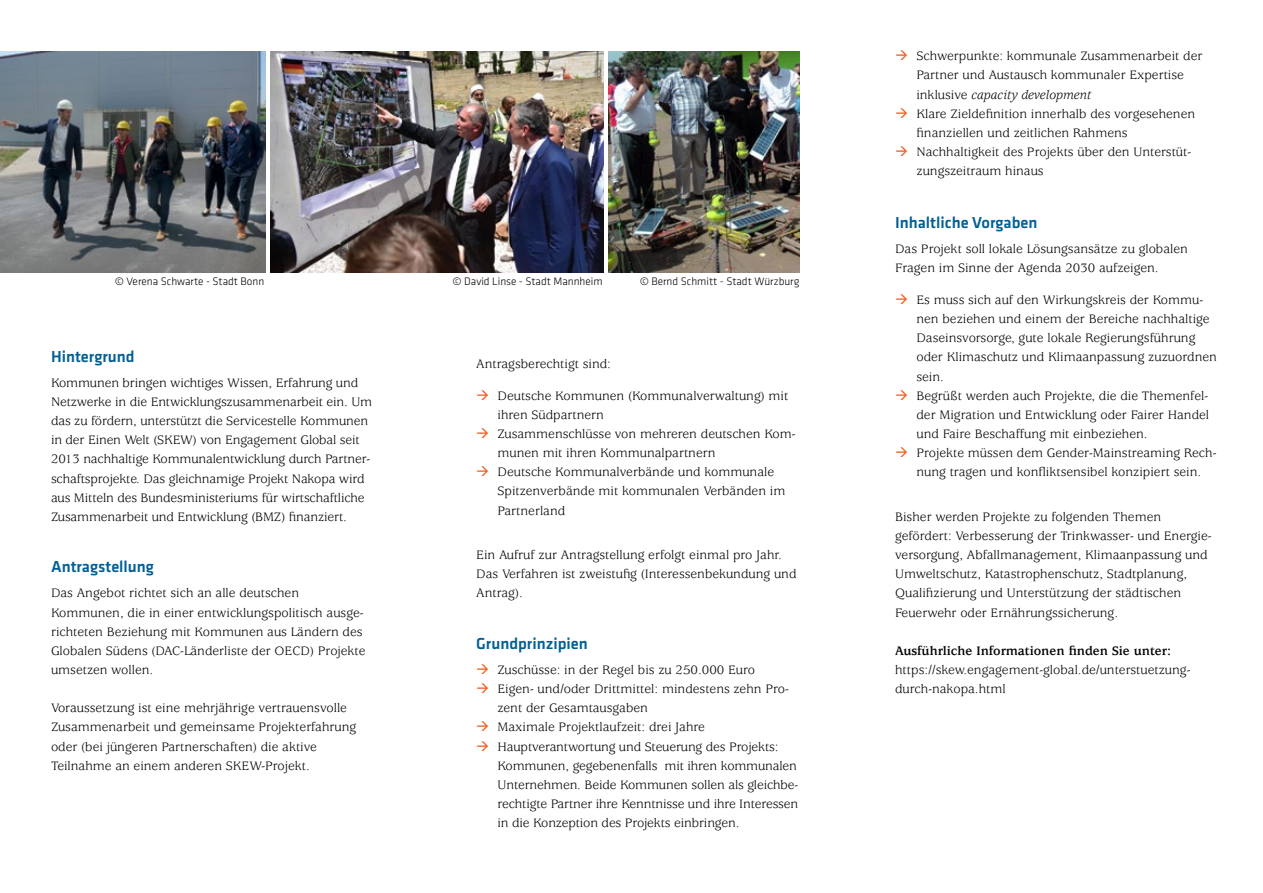
<style>
.page{position:relative;width:1263px;height:893px;background:#fff}
.page>*{position:absolute;margin:0;border:0;box-sizing:border-box;transform-origin:0 0}
.H2-blau{font:500 16.5px "Klavika Basic";color:#005f95}
.Fließtext{font:500 16.5px "Klavika Basic";color:#005f95}
.Fließtext-2{font:13.5px/19.2px "Usherwood Std";color:#000}
.margintop{font:13.5px/19.2px "Usherwood Std";color:#000}
.Fließtext-3{font:700 13.5px "Usherwood Std";color:#000}
.t1{font:300 11.25px "Klavika Basic";color:#000}
.s1{font-style:italic}
</style>
<div class="page">
<img style="left:0;top:51px;width:266px;height:221px">
<img style="left:270px;top:51px;width:334px;height:221px">
<img style="left:608px;top:51px;width:191px;height:221px">
<p class="t1" style="left:115px;top:275px;width:151px">© Verena Schwarte - Stadt Bonn</p>
<p class="t1" style="left:452px;top:275px;width:152px">© David Linse - Stadt Mannheim</p>
<p class="t1" style="left:640px;top:275px;width:161px">© Bernd Schmitt - Stadt Würzburg</p>
<h2 class="H2-blau" style="left:51px;top:345px;width:85px">Hintergrund</h2>
<p class="Fließtext-2" style="left:51px;top:374px;width:323px">Kommunen bringen wichtiges Wissen, Erfahrung und Netzwerke in die Entwicklungszusammenarbeit ein. Um das zu fördern, unterstützt die Servicestelle Kommunen in der Einen Welt (SKEW) von Engagement Global seit 2013 nachhaltige Kommunalentwicklung durch Partner&shy;schaftsprojekte. Das gleichnamige Projekt Nakopa wird aus Mitteln des Bundesministeriums für wirtschaftliche Zusammenarbeit und Entwicklung (BMZ) finanziert.</p>
<h2 class="H2-blau" style="left:51px;top:556px;width:104px">Antragstellung</h2>
<p class="Fließtext-2" style="left:51px;top:584px;width:316px">Das Angebot richtet sich an alle deutschen Kommunen, die in einer entwicklungspolitisch ausge&shy;richteten Beziehung mit Kommunen aus Ländern des Globalen Südens (DAC-Länderliste der OECD) Projekte umsetzen wollen.</p>
<p class="Fließtext-2" style="left:51px;top:699px;width:307px">Voraussetzung ist eine mehrjährige vertrauensvolle Zusammenarbeit und gemeinsame Projekterfahrung oder (bei jüngeren Partnerschaften) die aktive Teilnahme an einem anderen SKEW-Projekt.</p>
<p class="Fließtext-2" style="left:476px;top:354px;width:136px">Antragsberechtigt sind:</p>
<p class="Fließtext-2" style="left:497px;top:386px;width:292px">Deutsche Kommunen (Kommunalverwaltung) mit ihren Südpartnern</p>
<p class="Fließtext-2" style="left:497px;top:425px;width:300px">Zusammenschlüsse von mehreren deutschen Kom&shy;munen mit ihren Kommunalpartnern</p>
<p class="Fließtext-2" style="left:497px;top:463px;width:289px">Deutsche Kommunalverbände und kommunale<br>Spitzenverbände mit kommunalen Verbänden im<br>Partnerland</p>
<p class="Fließtext-2" style="left:476px;top:546px;width:322px">Ein Aufruf zur Antragstellung erfolgt einmal pro Jahr.<br>Das Verfahren ist zweistufig (Interessenbekundung und<br>Antrag).</p>
<p class="Fließtext" style="left:476px;top:632px;width:113px">Grundprinzipien</p>
<p class="Fließtext-2" style="left:497px;top:661px;width:259px">Zuschüsse: in der Regel bis zu 250.000 Euro</p>
<p class="Fließtext-2" style="left:497px;top:680px;width:293px">Eigen- und/oder Drittmittel: mindestens zehn Pro&shy;zent der Gesamtausgaben</p>
<p class="Fließtext-2" style="left:497px;top:718px;width:209px">Maximale Projektlaufzeit: drei Jahre</p>
<p class="Fließtext-2" style="left:497px;top:737px;width:302px">Hauptverantwortung und Steuerung des Projekts:<br>Kommunen, gegebenenfalls mit ihren kommunalen Unternehmen. Beide Kommunen sollen als gleichbe&shy;rechtigte Partner ihre Kenntnisse und ihre Interessen in die Konzeption des Projekts einbringen.</p>
<p class="Fließtext-2" style="left:916px;top:47px;width:288px">Schwerpunkte: kommunale Zusammenarbeit der<br>Partner und Austausch kommunaler Expertise inklusive <span class="s1">capacity development</span></p>
<p class="Fließtext-2" style="left:916px;top:104px;width:280px">Klare Zieldefinition innerhalb des vorgesehenen finanziellen und zeitlichen Rahmens</p>
<p class="Fließtext-2" style="left:916px;top:143px;width:276px">Nachhaltigkeit des Projekts über den Unterstüt&shy;zungszeitraum hinaus</p>
<h2 class="H2-blau" style="left:895px;top:211px;width:144px">Inhaltliche Vorgaben</h2>
<p class="Fließtext-2" style="left:895px;top:240px;width:294px">Das Projekt soll lokale Lösungsansätze zu globalen<br>Fragen im Sinne der Agenda 2030 aufzeigen.</p>
<p class="Fließtext-2" style="left:916px;top:291px;width:302px">Es muss sich auf den Wirkungskreis der Kommu&shy;nen beziehen und einem der Bereiche nachhaltige Daseinsvorsorge, gute lokale Regierungsführung oder Klimaschutz und Klimaanpassung zuzuordnen sein.</p>
<p class="Fließtext-2" style="left:916px;top:386px;width:294px;text-align:justify">Begrüßt werden auch Projekte, die die Themenfel&shy;der Migration und Entwicklung oder Fairer Handel und Faire Beschaffung mit einbeziehen.</p>
<p class="Fließtext-2" style="left:916px;top:444px;width:302px">Projekte müssen dem Gender-Mainstreaming Rech&shy;nung tragen und konfliktsensibel konzipiert sein.</p>
<p class="margintop" style="left:895px;top:508px;width:318px">Bisher werden Projekte zu folgenden Themen gefördert: Verbesserung der Trinkwasser- und Energie&shy;versorgung, Abfallmanagement, Klimaanpassung und Umweltschutz, Katastrophenschutz, Stadtplanung, Qualifizierung und Unterstützung der städtischen Feuerwehr oder Ernährungssicherung.</p>
<p class="Fließtext-3" style="left:895px;top:643px;width:278px">Ausführliche Informationen finden Sie unter:</p>
<p class="Fließtext-2" style="left:895px;top:661px;width:297px">https://skew.engagement-global.de/unterstuetzung&shy;durch-nakopa.html</p>
</div>
